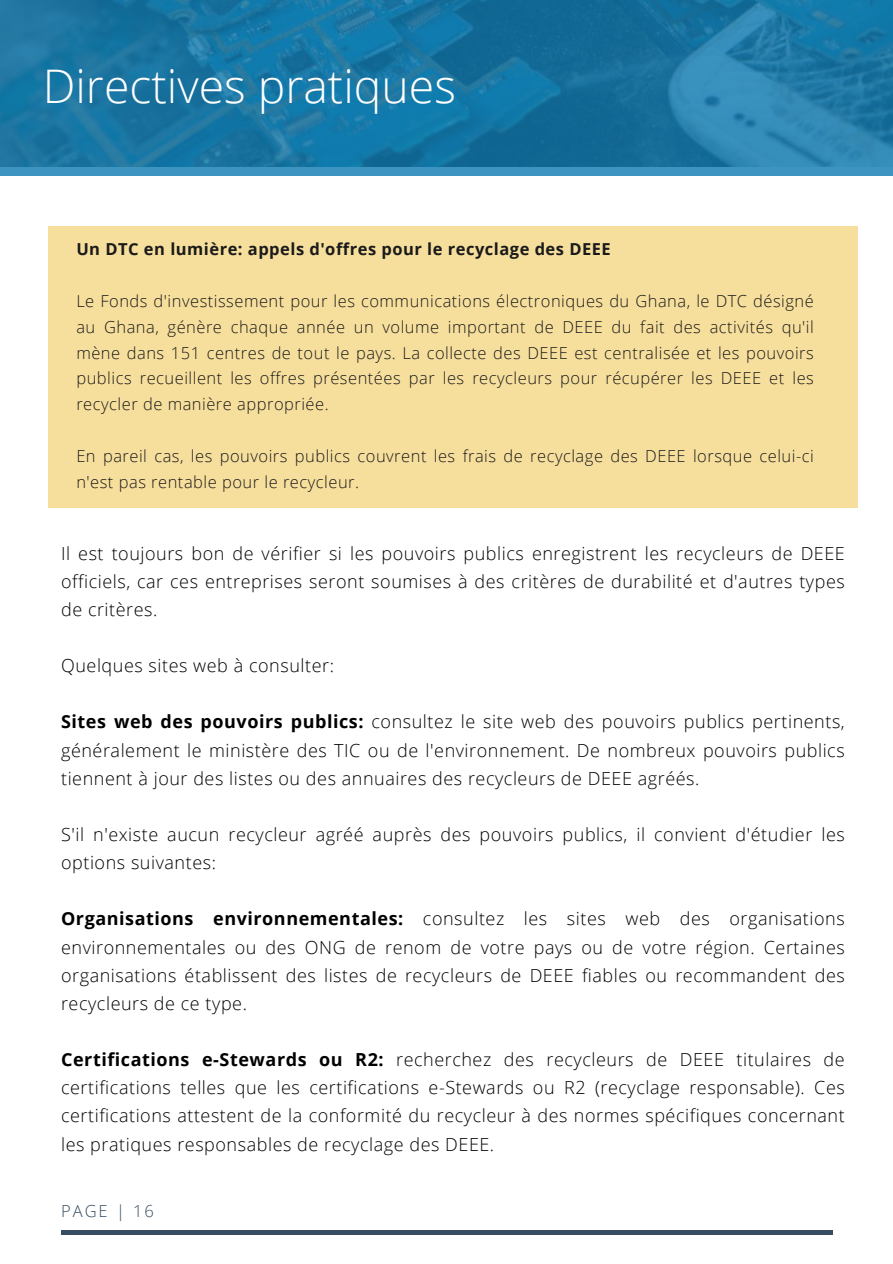
<style>
.page{position:relative;width:893px;height:1264px;background:#fff}
.page>*{position:absolute;margin:0;border:0;box-sizing:border-box;transform-origin:0 0}
.t1{font:300 46.35px "Open Sans";color:#fff}
.t2{font:300 18px/28.2px "Open Sans";letter-spacing:.03em;color:#000;text-align:justify}
.t3{font:300 16.5px/25.8px "Open Sans";letter-spacing:.03em;color:#1a1a1a;text-align:justify}
.t4{font:700 16.5px "Open Sans";letter-spacing:.03em;color:#1a1a1a}
.t5{font:300 16.5px "Open Sans";letter-spacing:.12em;color:#364d62}
.s1{font-weight:700}
</style>
<div class="page">
<hr style="left:61px;top:1230px;width:771px;height:3px;background:#364d62">
<svg style="left:0;top:0;width:892px;height:176px;background:#1c77a4"></svg>
<div style="left:49px;top:227px;width:808px;height:281px;background:#f6de9c"></div>
<h1 class="t1" style="left:43px;top:53px;width:414px">Directives pratiques</h1>
<p class="t4" style="left:76px;top:237px;width:536px">Un DTC en lumière: appels d'offres pour le recyclage des DEEE</p>
<p class="t3" style="left:76px;top:287px;width:739px">Le Fonds d'investissement pour les communications électroniques du Ghana, le DTC désigné au Ghana, génère chaque année un volume important de DEEE du fait des activités qu'il mène dans 151 centres de tout le pays. La collecte des DEEE est centralisée et les pouvoirs publics recueillent les offres présentées par les recycleurs pour récupérer les DEEE et les recycler de manière appropriée.</p>
<p class="t3" style="left:76px;top:443px;width:739px">En pareil cas, les pouvoirs publics couvrent les frais de recyclage des DEEE lorsque celui-ci n'est pas rentable pour le recycleur.</p>
<p class="t2" style="left:61px;top:538px;width:785px">Il est toujours bon de vérifier si les pouvoirs publics enregistrent les recycleurs de DEEE officiels, car ces entreprises seront soumises à des critères de durabilité et d'autres types de critères.</p>
<p class="t2" style="left:61px;top:651px;width:274px">Quelques sites web à consulter:</p>
<p class="t2" style="left:61px;top:707px;width:785px"><span class="s1">Sites web des pouvoirs publics:</span> consultez le site web des pouvoirs publics pertinents, généralement le ministère des TIC ou de l'environnement. De nombreux pouvoirs publics tiennent à jour des listes ou des annuaires des recycleurs de DEEE agréés.</p>
<p class="t2" style="left:61px;top:819px;width:785px">S'il n'existe aucun recycleur agréé auprès des pouvoirs publics, il convient d'étudier les options suivantes:</p>
<p class="t2" style="left:61px;top:904px;width:785px"><span class="s1">Organisations environnementales:</span> consultez les sites web des organisations environnementales ou des ONG de renom de votre pays ou de votre région. Certaines organisations établissent des listes de recycleurs de DEEE fiables ou recommandent des recycleurs de ce type.</p>
<p class="t2" style="left:61px;top:1044px;width:785px"><span class="s1">Certifications e-Stewards ou R2:</span> recherchez des recycleurs de DEEE titulaires de certifications telles que les certifications e-Stewards ou R2 (recyclage responsable). Ces certifications attestent de la conformité du recycleur à des normes spécifiques concernant les pratiques responsables de recyclage des DEEE.</p>
<p class="t5" style="left:61px;top:1199px;width:94px">PAGE | 16</p>
</div>
